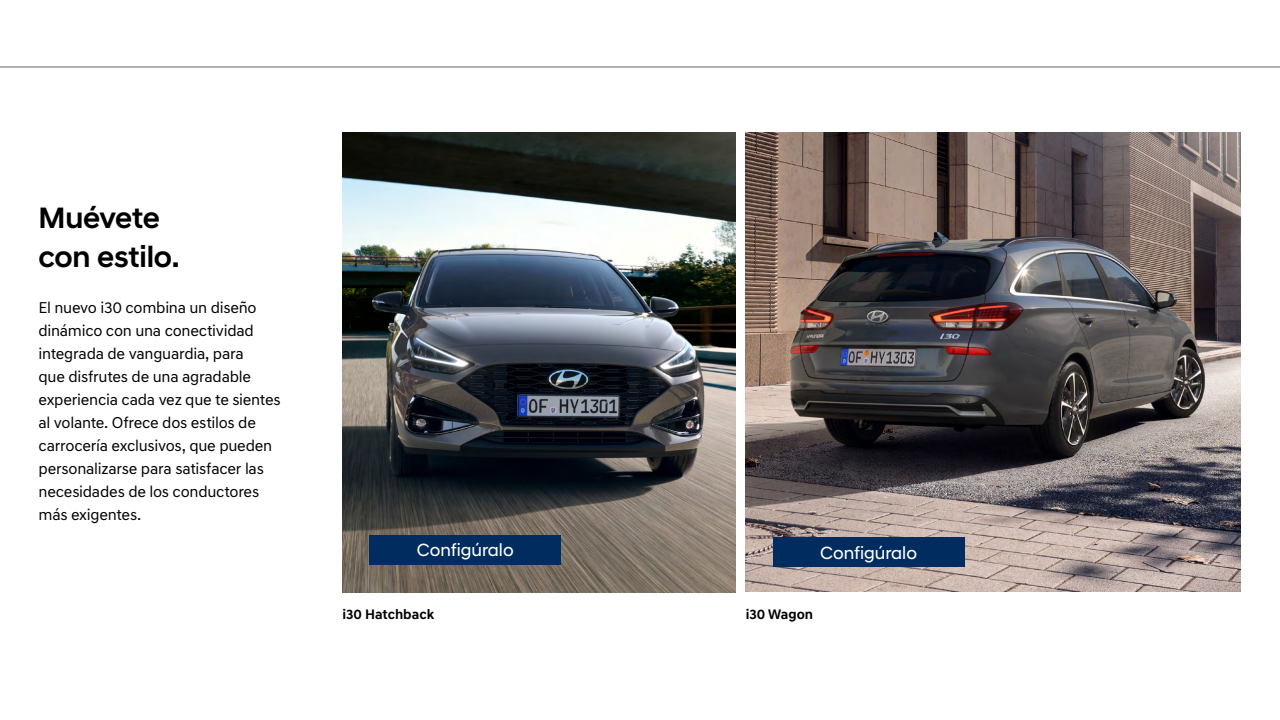
<style>
.page{position:relative;width:1280px;height:720px;background:#fff}
.page>*{position:absolute;margin:0;border:0;box-sizing:border-box;transform-origin:0 0}
._02_Headline_30p{font:500 30px/39px "Hyundai Sans Head";letter-spacing:-.005em;color:#000}
._99_Buttons_18pt{font:18px "Hyundai Sans Head";color:#fff}
.t1{font:16px/23px "Hyundai Sans Text";letter-spacing:-.015em;color:#000}
._99_BodyCopy_14pt{font:700 14px "Hyundai Sans Text";color:#000}
</style>
<div class="page">
<img style="left:342px;top:132px;width:394px;height:460px">
<img style="left:746px;top:132px;width:494px;height:460px">
<div style="left:773px;top:537px;width:191px;height:30px;background:#002c5f"></div>
<div style="left:370px;top:535px;width:191px;height:30px;background:#002c5f"></div>
<hr style="left:0;top:67px;width:1280px;height:1px;background:#676767">
<p class="_02_Headline_30p" style="left:38px;top:198px;width:143px">Muévete con estilo.</p>
<p class="t1" style="left:38px;top:296px;width:244px">El nuevo i30 combina un diseño dinámico con una conectividad integrada de vanguardia, para<br>que disfrutes de una agradable experiencia cada vez que te sientes al volante. Ofrece dos estilos de carrocería exclusivos, que pueden personalizarse para satisfacer las necesidades de los conductores más exigentes.</p>
<p class="_99_Buttons_18pt" style="left:417px;top:539px;width:98px">Configúralo</p>
<p class="_99_Buttons_18pt" style="left:820px;top:542px;width:98px">Configúralo</p>
<p class="_99_BodyCopy_14pt" style="left:342px;top:606px;width:93px">i30 Hatchback</p>
<p class="_99_BodyCopy_14pt" style="left:746px;top:606px;width:69px">i30 Wagon</p>
</div>
